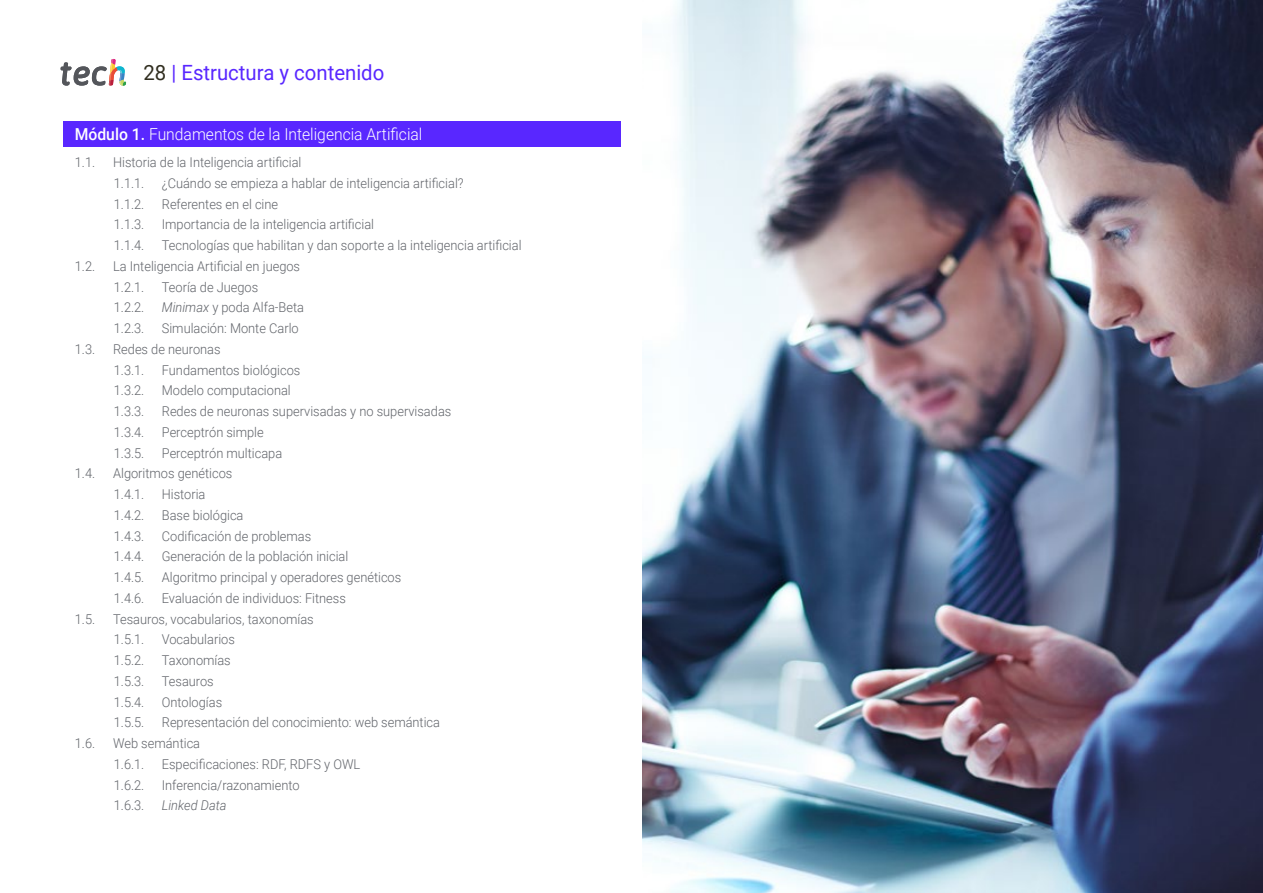
<style>
.page{position:relative;width:1263px;height:893px;background:#fff}
.page>*{position:absolute;margin:0;border:0;box-sizing:border-box;transform-origin:0 0}
.t1{font:21px "Roboto";color:#5927ff}
.t2{font:300 16.5px "Roboto";color:#fff;scale:.95 1}
.t3{font:300 13.5px/20.7px "Roboto";color:#61646a;scale:.95 1}
.t4{font:italic 300 13.5px "Roboto";color:#61646a;scale:.95 1}
.s1{color:#312e20}
.s2{font-weight:500}
.s3{font-style:italic}
</style>
<div class="page">
<img style="left:642px;top:0;width:621px;height:893px">
<div style="left:64px;top:121px;width:557px;height:25px;background:#5927ff"></div>
<svg style="left:61px;top:59px;width:65px;height:27px"></svg>
<h1 class="t1" style="left:144px;top:57px;width:242px"><span class="s1">28</span> | Estructura y contenido</h1>
<p class="t2" style="left:75px;top:123px;width:367px"><span class="s2">Módulo 1.</span> Fundamentos de la Inteligencia Artificial</p>
<p class="t3" style="left:75px;top:151px;width:23px">1.1.</p>
<p class="t3" style="left:113px;top:151px;width:200px">Historia de la Inteligencia artificial<br>1.1.1.</p>
<p class="t3" style="left:162px;top:172px;width:319px">¿Cuándo se empieza a hablar de inteligencia artificial?</p>
<p class="t3" style="left:114px;top:193px;width:34px">1.1.2.</p>
<p class="t3" style="left:162px;top:193px;width:124px">Referentes en el cine</p>
<p class="t3" style="left:114px;top:214px;width:34px">1.1.3.</p>
<p class="t3" style="left:162px;top:214px;width:225px">Importancia de la inteligencia artificial</p>
<p class="t3" style="left:114px;top:234px;width:34px">1.1.4.</p>
<p class="t3" style="left:162px;top:234px;width:380px">Tecnologías que habilitan y dan soporte a la inteligencia artificial</p>
<p class="t3" style="left:75px;top:255px;width:23px">1.2.</p>
<p class="t3" style="left:113px;top:255px;width:198px">La Inteligencia Artificial en juegos<br>1.2.1.</p>
<p class="t3" style="left:162px;top:276px;width:103px">Teoría de Juegos</p>
<p class="t3" style="left:114px;top:297px;width:34px">1.2.2.</p>
<p class="t3" style="left:162px;top:297px;width:151px"><span class="s3">Minimax</span> y poda Alfa-Beta</p>
<p class="t3" style="left:114px;top:317px;width:34px">1.2.3.</p>
<p class="t3" style="left:162px;top:317px;width:146px">Simulación: Monte Carlo</p>
<p class="t3" style="left:75px;top:338px;width:23px">1.3.</p>
<p class="t3" style="left:113px;top:338px;width:115px">Redes de neuronas<br>1.3.1.</p>
<p class="t3" style="left:162px;top:359px;width:147px">Fundamentos biológicos</p>
<p class="t3" style="left:114px;top:380px;width:34px">1.3.2.</p>
<p class="t3" style="left:162px;top:380px;width:137px">Modelo computacional</p>
<p class="t3" style="left:114px;top:400px;width:34px">1.3.3.</p>
<p class="t3" style="left:162px;top:400px;width:306px">Redes de neuronas supervisadas y no supervisadas</p>
<p class="t3" style="left:114px;top:421px;width:34px">1.3.4.</p>
<p class="t3" style="left:162px;top:421px;width:109px">Perceptrón simple</p>
<p class="t3" style="left:114px;top:442px;width:34px">1.3.5.</p>
<p class="t3" style="left:162px;top:442px;width:128px">Perceptrón multicapa</p>
<p class="t3" style="left:75px;top:463px;width:23px">1.4.</p>
<p class="t3" style="left:113px;top:463px;width:127px">Algoritmos genéticos<br>1.4.1.</p>
<p class="t3" style="left:162px;top:483px;width:47px">Historia</p>
<p class="t3" style="left:114px;top:504px;width:34px">1.4.2.</p>
<p class="t3" style="left:162px;top:504px;width:87px">Base biológica</p>
<p class="t3" style="left:114px;top:525px;width:34px">1.4.3.</p>
<p class="t3" style="left:162px;top:525px;width:159px">Codificación de problemas</p>
<p class="t3" style="left:114px;top:546px;width:34px">1.4.4.</p>
<p class="t3" style="left:162px;top:546px;width:198px">Generación de la población inicial</p>
<p class="t3" style="left:114px;top:566px;width:34px">1.4.5.</p>
<p class="t3" style="left:162px;top:566px;width:254px">Algoritmo principal y operadores genéticos</p>
<p class="t3" style="left:114px;top:587px;width:34px">1.4.6.</p>
<p class="t3" style="left:162px;top:587px;width:195px">Evaluación de individuos: Fitness</p>
<p class="t3" style="left:75px;top:608px;width:23px">1.5.</p>
<p class="t3" style="left:113px;top:608px;width:213px">Tesauros, vocabularios, taxonomías<br>1.5.1.</p>
<p class="t3" style="left:162px;top:629px;width:78px">Vocabularios</p>
<p class="t3" style="left:114px;top:649px;width:34px">1.5.2.</p>
<p class="t3" style="left:162px;top:649px;width:74px">Taxonomías</p>
<p class="t3" style="left:114px;top:670px;width:34px">1.5.3.</p>
<p class="t3" style="left:162px;top:670px;width:56px">Tesauros</p>
<p class="t3" style="left:114px;top:691px;width:34px">1.5.4.</p>
<p class="t3" style="left:162px;top:691px;width:65px">Ontologías</p>
<p class="t3" style="left:114px;top:712px;width:34px">1.5.5.</p>
<p class="t3" style="left:162px;top:712px;width:294px">Representación del conocimiento: web semántica</p>
<p class="t3" style="left:75px;top:732px;width:23px">1.6.</p>
<p class="t3" style="left:113px;top:732px;width:93px">Web semántica<br>1.6.1.</p>
<p class="t3" style="left:162px;top:753px;width:210px">Especificaciones: RDF, RDFS y OWL</p>
<p class="t3" style="left:114px;top:774px;width:34px">1.6.2.</p>
<p class="t3" style="left:162px;top:774px;width:147px">Inferencia/razonamiento</p>
<p class="t3" style="left:114px;top:795px;width:34px">1.6.3.</p>
<p class="t4" style="left:162px;top:796px;width:70px">Linked Data</p>
</div>
